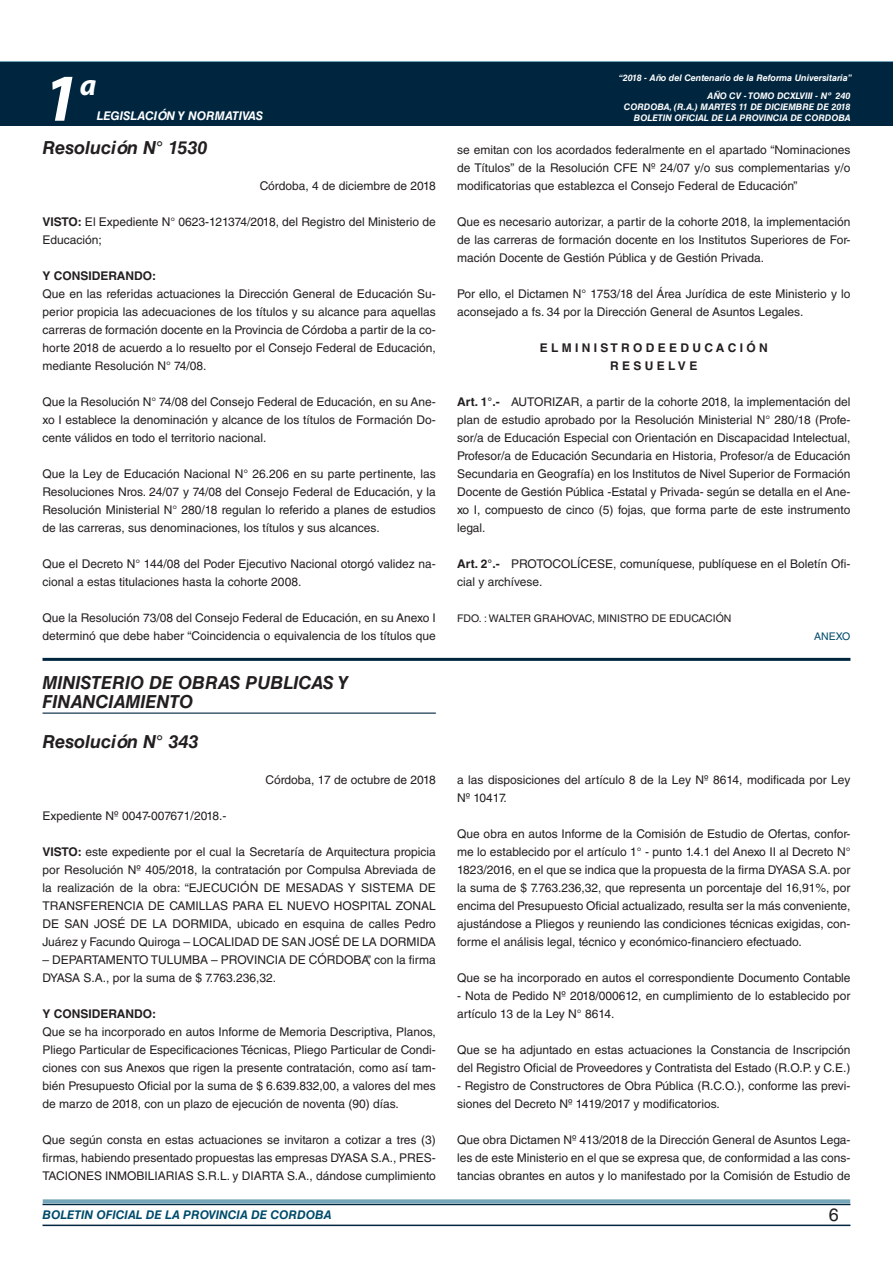
<style>
.page{position:relative;width:893px;height:1263px;background:#fff}
.page>*{position:absolute;margin:0;border:0;box-sizing:border-box;transform-origin:0 0}
.t1{font:italic 700 67.5px "Myriad Pro";color:#fff}
.t2{font:italic 700 30px "Myriad Pro";color:#fff}
.NOMBRE_DE_MINISTERIO{font:italic 700 18px/19.5px "Helvetica LT Std";color:#231f20}
.DOC__N{font:italic 700 18px "Helvetica LT Std";color:#231f20}
.t3{font:18px "Helvetica LT Std";color:#231f20}
.TEXTO_BASE{font:12px/18px "Helvetica LT Std";color:#231f20;text-align:justify}
.FECHA{font:12px "Helvetica LT Std";color:#231f20}
.t4{font:italic 700 12px "Helvetica LT Std";color:#004b6c}
.RESUELVE{font:700 12px "Helvetica LT Std";color:#231f20}
.TEXTO_BASE-2{font:700 12px "Helvetica LT Std";color:#231f20}
.t5{font:italic 700 12px "Helvetica LT Std";color:#fff}
.FIRMA{font:10.5px "Helvetica LT Std";color:#231f20}
.ANEXO{font:10.5px "Helvetica LT Std";color:#004b6c}
.t6{font:italic 700 9px/10.8px "Helvetica LT Std";color:#fff;text-align:right}
.s1{font-weight:700}
</style>
<div class="page">
<div style="left:0;top:61px;width:893px;height:6px;background:#73a5b8"></div>
<div style="left:0;top:62px;width:893px;height:64px;background:#00263f"></div>
<hr style="left:43px;top:1224px;width:807px;height:2px;background:#00263f">
<div style="left:42px;top:1198px;width:809px;height:8px;background:#fff;opacity:.75"></div>
<hr style="left:43px;top:712px;width:393px;height:2px;background:#00263f">
<hr style="left:43px;top:658px;width:807px;height:3px;background:#00263f">
<h1 class="t1" style="left:43px;top:54px;width:38px">1</h1>
<h2 class="t2" style="left:80px;top:66px;width:18px">a</h2>
<p class="t5" style="left:97px;top:109px;width:168px">LEGISLACIÓN Y NORMATIVAS</p>
<p class="DOC__N" style="left:43px;top:136px;width:166px">Resolución N° 1530</p>
<p class="FECHA" style="left:260px;top:179px;width:178px">Córdoba, 4 de diciembre de 2018</p>
<p class="TEXTO_BASE" style="left:43px;top:213px;width:395px"><span class="s1">VISTO:</span> El Expediente N° 0623-121374/2018, del Registro del Ministerio de<br>Educación;</p>
<p class="TEXTO_BASE-2" style="left:43px;top:268px;width:115px">Y CONSIDERANDO:</p>
<p class="TEXTO_BASE" style="left:43px;top:285px;width:395px">Que en las referidas actuaciones la Dirección General de Educación Su&shy;perior propicia las adecuaciones de los títulos y su alcance para aquellas carreras de formación docente en la Provincia de Córdoba a partir de la co&shy;horte 2018 de acuerdo a lo resuelto por el Consejo Federal de Educación, mediante Resolución N° 74/08.</p>
<p class="TEXTO_BASE" style="left:43px;top:393px;width:395px">Que la Resolución N° 74/08 del Consejo Federal de Educación, en su Ane&shy;xo I establece la denominación y alcance de los títulos de Formación Do&shy;cente válidos en todo el territorio nacional.</p>
<p class="TEXTO_BASE" style="left:43px;top:465px;width:395px">Que la Ley de Educación Nacional N° 26.206 en su parte pertinente, las Resoluciones Nros. 24/07 y 74/08 del Consejo Federal de Educación, y la Resolución Ministerial N° 280/18 regulan lo referido a planes de estudios de las carreras, sus denominaciones, los títulos y sus alcances.</p>
<p class="TEXTO_BASE" style="left:43px;top:555px;width:395px">Que el Decreto N° 144/08 del Poder Ejecutivo Nacional otorgó validez na&shy;cional a estas titulaciones hasta la cohorte 2008.</p>
<p class="TEXTO_BASE" style="left:43px;top:609px;width:395px">Que la Resolución 73/08 del Consejo Federal de Educación, en su Anexo I determinó que debe haber “Coincidencia o equivalencia de los títulos que</p>
<p class="NOMBRE_DE_MINISTERIO" style="left:43px;top:672px;width:307px">MINISTERIO DE OBRAS PUBLICAS Y<br>FINANCIAMIENTO</p>
<p class="DOC__N" style="left:43px;top:730px;width:157px">Resolución N° 343</p>
<p class="FECHA" style="left:266px;top:773px;width:172px">Córdoba, 17 de octubre de 2018</p>
<p class="TEXTO_BASE" style="left:43px;top:807px;width:186px">Expediente Nº 0047-007671/2018.-</p>
<p class="TEXTO_BASE" style="left:43px;top:843px;width:395px"><span class="s1">VISTO:</span> este expediente por el cual la Secretaría de Arquitectura propicia por Resolución Nº 405/2018, la contratación por Compulsa Abreviada de la realización de la obra: “EJECUCIÓN DE MESADAS Y SISTEMA DE TRANSFERENCIA DE CAMILLAS PARA EL NUEVO HOSPITAL ZONAL DE SAN JOSÉ DE LA DORMIDA, ubicado en esquina de calles Pedro Juárez y Facundo Quiroga – LOCALIDAD DE SAN JOSÉ DE LA DORMIDA</p>
<p class="TEXTO_BASE" style="left:43px;top:951px;width:395px">– DEPARTAMENTO TULUMBA – PROVINCIA DE CÓRDOBA”, con la firma<br>DYASA S.A., por la suma de $ 7.763.236,32.</p>
<p class="TEXTO_BASE-2" style="left:43px;top:1006px;width:115px">Y CONSIDERANDO:</p>
<p class="TEXTO_BASE" style="left:43px;top:1023px;width:395px">Que se ha incorporado en autos Informe de Memoria Descriptiva, Planos, Pliego Particular de Especificaciones Técnicas, Pliego Particular de Condi&shy;ciones con sus Anexos que rigen la presente contratación, como así tam&shy;bién Presupuesto Oficial por la suma de $ 6.639.832,00, a valores del mes de marzo de 2018, con un plazo de ejecución de noventa (90) días.</p>
<p class="TEXTO_BASE" style="left:43px;top:1131px;width:395px">Que según consta en estas actuaciones se invitaron a cotizar a tres (3) firmas, habiendo presentado propuestas las empresas DYASA S.A., PRES-TACIONES INMOBILIARIAS S.R.L. y DIARTA S.A., dándose cumplimiento</p>
<p class="t6" style="left:619px;top:72px;width:235px">“2018 - Año del Centenario de la Reforma Universitaria”</p>
<p class="t6" style="left:624px;top:91px;width:228px">AÑO CV - TOMO DCXLVIII - Nº 240<br>CORDOBA, (R.A.) MARTES 11 DE DICIEMBRE DE 2018<br>BOLETIN OFICIAL DE LA PROVINCIA DE CORDOBA</p>
<p class="TEXTO_BASE" style="left:457px;top:141px;width:395px">se emitan con los acordados federalmente en el apartado “Nominaciones de Títulos” de la Resolución CFE Nº 24/07 y/o sus complementarias y/o modificatorias que establezca el Consejo Federal de Educación”</p>
<p class="TEXTO_BASE" style="left:457px;top:213px;width:395px">Que es necesario autorizar, a partir de la cohorte 2018, la implementación de las carreras de formación docente en los Institutos Superiores de For&shy;mación Docente de Gestión Pública y de Gestión Privada.</p>
<p class="TEXTO_BASE" style="left:457px;top:285px;width:395px">Por ello, el Dictamen N° 1753/18 del Área Jurídica de este Ministerio y lo aconsejado a fs. 34 por la Dirección General de Asuntos Legales.</p>
<p class="RESUELVE" style="left:540px;top:340px;width:230px">E L M I N I S T R O D E E D U C A C I Ó N</p>
<p class="RESUELVE" style="left:610px;top:358px;width:89px">R E S U E L V E</p>
<p class="TEXTO_BASE" style="left:457px;top:393px;width:395px"><span class="s1">Art. 1°.-</span> AUTORIZAR, a partir de la cohorte 2018, la implementación del plan de estudio aprobado por la Resolución Ministerial N° 280/18 (Profe&shy;sor/a de Educación Especial con Orientación en Discapacidad Intelectual, Profesor/a de Educación Secundaria en Historia, Profesor/a de Educación Secundaria en Geografía) en los Institutos de Nivel Superior de Formación Docente de Gestión Pública -Estatal y Privada- según se detalla en el Ane&shy;xo I, compuesto de cinco (5) fojas, que forma parte de este instrumento legal.</p>
<p class="TEXTO_BASE" style="left:457px;top:555px;width:395px"><span class="s1">Art. 2°.-</span> PROTOCOLÍCESE, comuníquese, publíquese en el Boletín Ofi&shy;cial y archívese.</p>
<p class="FIRMA" style="left:457px;top:612px;width:276px">FDO. : WALTER GRAHOVAC, MINISTRO DE EDUCACIÓN</p>
<p class="ANEXO" style="left:814px;top:630px;width:38px">ANEXO</p>
<p class="TEXTO_BASE" style="left:457px;top:771px;width:395px">a las disposiciones del artículo 8 de la Ley Nº 8614, modificada por Ley<br>Nº 10417.</p>
<p class="TEXTO_BASE" style="left:457px;top:825px;width:395px">Que obra en autos Informe de la Comisión de Estudio de Ofertas, confor&shy;me lo establecido por el artículo 1° - punto 1.4.1 del Anexo II al Decreto N° 1823/2016, en el que se indica que la propuesta de la firma DYASA S.A. por la suma de $ 7.763.236,32, que representa un porcentaje del 16,91%, por encima del Presupuesto Oficial actualizado, resulta ser la más conveniente, ajustándose a Pliegos y reuniendo las condiciones técnicas exigidas, con&shy;forme el análisis legal, técnico y económico-financiero efectuado.</p>
<p class="TEXTO_BASE" style="left:457px;top:969px;width:395px">Que se ha incorporado en autos el correspondiente Documento Contable</p>
<p class="TEXTO_BASE" style="left:457px;top:987px;width:395px">- Nota de Pedido Nº 2018/000612, en cumplimiento de lo establecido por artículo 13 de la Ley N° 8614.</p>
<p class="TEXTO_BASE" style="left:457px;top:1041px;width:395px">Que se ha adjuntado en estas actuaciones la Constancia de Inscripción del Registro Oficial de Proveedores y Contratista del Estado (R.O.P. y C.E.)</p>
<p class="TEXTO_BASE" style="left:457px;top:1077px;width:395px">- Registro de Constructores de Obra Pública (R.C.O.), conforme las previ&shy;siones del Decreto Nº 1419/2017 y modificatorios.</p>
<p class="TEXTO_BASE" style="left:457px;top:1131px;width:395px">Que obra Dictamen Nº 413/2018 de la Dirección General de Asuntos Lega&shy;les de este Ministerio en el que se expresa que, de conformidad a las cons&shy;tancias obrantes en autos y lo manifestado por la Comisión de Estudio de</p>
<p class="t4" style="left:43px;top:1208px;width:290px">BOLETIN OFICIAL DE LA PROVINCIA DE CORDOBA</p>
<h3 class="t3" style="left:829px;top:1204px;width:12px">6</h3>
</div>
